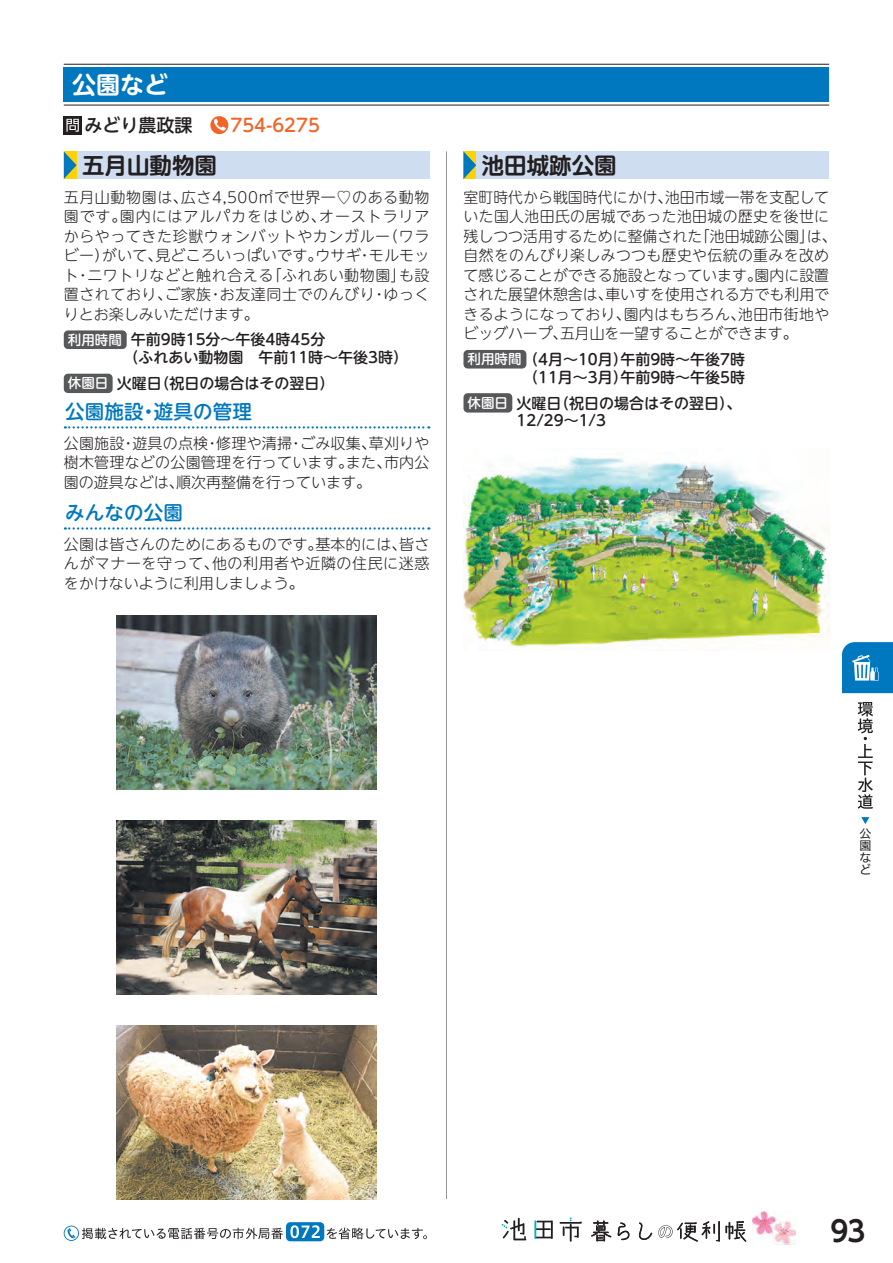
<style>
.page{position:relative;width:893px;height:1263px;background:#fff}
.page>*{position:absolute;margin:0;border:0;box-sizing:border-box;transform-origin:0 0}
.t1{font:28.5px "UD Shin Go C Oniz Pr 6 N De B";color:#231f20}
.t2{font:700 24px "UD Shin M Go Pro De";color:#fff}
.t3{font:700 22.5px "UD Shin M Go Pro De";color:#231f20}
.t4{font:500 19.5px "UD Shin M Go Pro";letter-spacing:.01em;color:#0078c0}
.t5{font:500 18px "UD Shin M Go Pro";color:#f26428}
.t6{font:300 15px/19.5px "UD Shin M Go Pro";letter-spacing:.005em;color:#231f20;text-align:justify}
.t7{font:500 15px/17.7px "UD Shin M Go Pro";color:#231f20}
.t8{font:12px/12.3px "Hiragino UD Sans F Std W4";color:#231f20;text-align:justify}
.s1{color:#231f20}
.s2{font-size:13.5px;color:#fff}
</style>
<div class="page">
<svg style="left:65px;top:426px;width:364px;height:3px"></svg>
<svg style="left:65px;top:527px;width:364px;height:3px"></svg>
<div style="left:64px;top:330px;width:63px;height:19px;background:#57585a;border-radius:4px"></div>
<div style="left:64px;top:374px;width:49px;height:19px;background:#57585a;border-radius:4px"></div>
<div style="left:64px;top:151px;width:365px;height:28px;background:#cfddf0"></div>
<svg style="left:64px;top:151px;width:13px;height:28px"></svg>
<div style="left:64px;top:116px;width:18px;height:18px;background:#231f20"></div>
<svg style="left:66px;top:119px;width:13px;height:13px"></svg>
<div style="left:210px;top:116px;width:18px;height:18px;background:#f26428;border-radius:50%"></div>
<svg style="left:214px;top:119px;width:12px;height:12px"></svg>
<div style="left:463px;top:350px;width:63px;height:18px;background:#57585a;border-radius:4px"></div>
<div style="left:463px;top:393px;width:49px;height:19px;background:#57585a;border-radius:4px"></div>
<div style="left:463px;top:151px;width:366px;height:28px;background:#cfddf0"></div>
<svg style="left:463px;top:151px;width:13px;height:28px"></svg>
<hr style="left:446px;top:152px;width:1px;height:1047px;background:#939598">
<hr style="left:64px;top:64px;width:765px;height:1px;background:#231f20">
<hr style="left:64px;top:105px;width:765px;height:1px;background:#231f20">
<div style="left:64px;top:68px;width:765px;height:34px;background:#0078c0"></div>
<img style="left:116px;top:616px;width:261px;height:174px">
<img style="left:116px;top:821px;width:261px;height:173px">
<img style="left:116px;top:1025px;width:261px;height:174px">
<img style="left:463px;top:457px;width:366px;height:191px">
<svg style="left:534px;top:1220px;width:19px;height:19px"></svg>
<svg style="left:502px;top:1218px;width:24px;height:22px"></svg>
<svg style="left:559px;top:1217px;width:23px;height:25px"></svg>
<svg style="left:591px;top:1220px;width:20px;height:21px"></svg>
<svg style="left:618px;top:1222px;width:11px;height:18px"></svg>
<svg style="left:639px;top:1222px;width:13px;height:18px"></svg>
<svg style="left:658px;top:1221px;width:88px;height:21px"></svg>
<img style="left:753px;top:1211px;width:43px;height:33px">
<svg style="left:327px;top:1227px;width:100px;height:12px"></svg>
<div style="left:286px;top:1222px;width:38px;height:19px;background:#0078c0;border-radius:4px"></div>
<svg style="left:290px;top:1225px;width:30px;height:13px"></svg>
<svg style="left:64px;top:1225px;width:219px;height:16px"></svg>
<svg style="left:858px;top:702px;width:15px;height:107px"></svg>
<svg style="left:842px;top:642px;width:51px;height:51px"></svg>
<svg style="left:861px;top:817px;width:8px;height:7px"></svg>
<h2 class="t2" style="left:72px;top:65px;width:97px">公園など</h2>
<p class="t5" style="left:84px;top:110px;width:237px"><span class="s1">みどり農政課　</span> 754-6275</p>
<h3 class="t3" style="left:82px;top:147px;width:136px">五月山動物園</h3>
<p class="t6" style="left:64px;top:187px;width:367px">五月山動物園は、広さ4,500㎡で世界一♡のある動物園です。園内にはアルパカをはじめ、オーストラリアからやってきた珍獣ウォンバットやカンガルー（ワラビー）がいて、見どころいっぱいです。ウサギ・モルモット・ニワトリなどと触れ合える｢ふれあい動物園｣も設置されており、ご家族・お友達同士でのんびり・ゆっくりとお楽しみいただけます。</p>
<p class="t7" style="left:123px;top:330px;width:286px;text-indent:-56px"><span class="s2">利用時間</span> 午前9時15分～午後4時45分<br>（ふれあい動物園　午前11時～午後3時）</p>
<p class="t7" style="left:68px;top:374px;width:268px"><span class="s2">休園日</span> 火曜日（祝日の場合はその翌日）</p>
<h3 class="t4" style="left:65px;top:396px;width:189px">公園施設・遊具の管理</h3>
<p class="t6" style="left:64px;top:433px;width:367px">公園施設・遊具の点検・修理や清掃・ごみ収集、草刈りや樹木管理などの公園管理を行っています。また、市内公園の遊具などは、順次再整備を行っています。</p>
<h3 class="t4" style="left:65px;top:497px;width:119px">みんなの公園</h3>
<p class="t6" style="left:64px;top:534px;width:367px">公園は皆さんのためにあるものです。基本的には、皆さんがマナーを守って、他の利用者や近隣の住民に迷惑をかけないように利用しましょう。</p>
<h3 class="t3" style="left:482px;top:147px;width:136px">池田城跡公園</h3>
<p class="t6" style="left:463px;top:187px;width:375px;text-align:left">室町時代から戦国時代にかけ、池田市域一帯を支配していた国人池田氏の居城であった池田城の歴史を後世に残しつつ活用するために整備された｢池田城跡公園｣は、自然をのんびり楽しみつつも歴史や伝統の重みを改めて感じることができる施設となっています。園内に設置された展望休憩舎は、車いすを使用される方でも利用できるようになっており、園内はもちろん、池田市街地やビッグハープ、五月山を一望することができます。</p>
<p class="t7" style="left:468px;top:350px;width:279px;text-align:right"><span class="s2">利用時間</span> （4月～10月）午前9時～午後7時（11月～3月）午前9時～午後5時</p>
<p class="t7" style="left:517px;top:393px;width:226px;line-height:17.2px;text-indent:-49px"><span class="s2">休園日</span> 火曜日（祝日の場合はその翌日）、<br>12/29～1/3</p>
<p class="t8" style="left:859px;top:826px;width:13px">公園など</p>
<h1 class="t1" style="left:830px;top:1208px;width:36px">93</h1>
</div>
